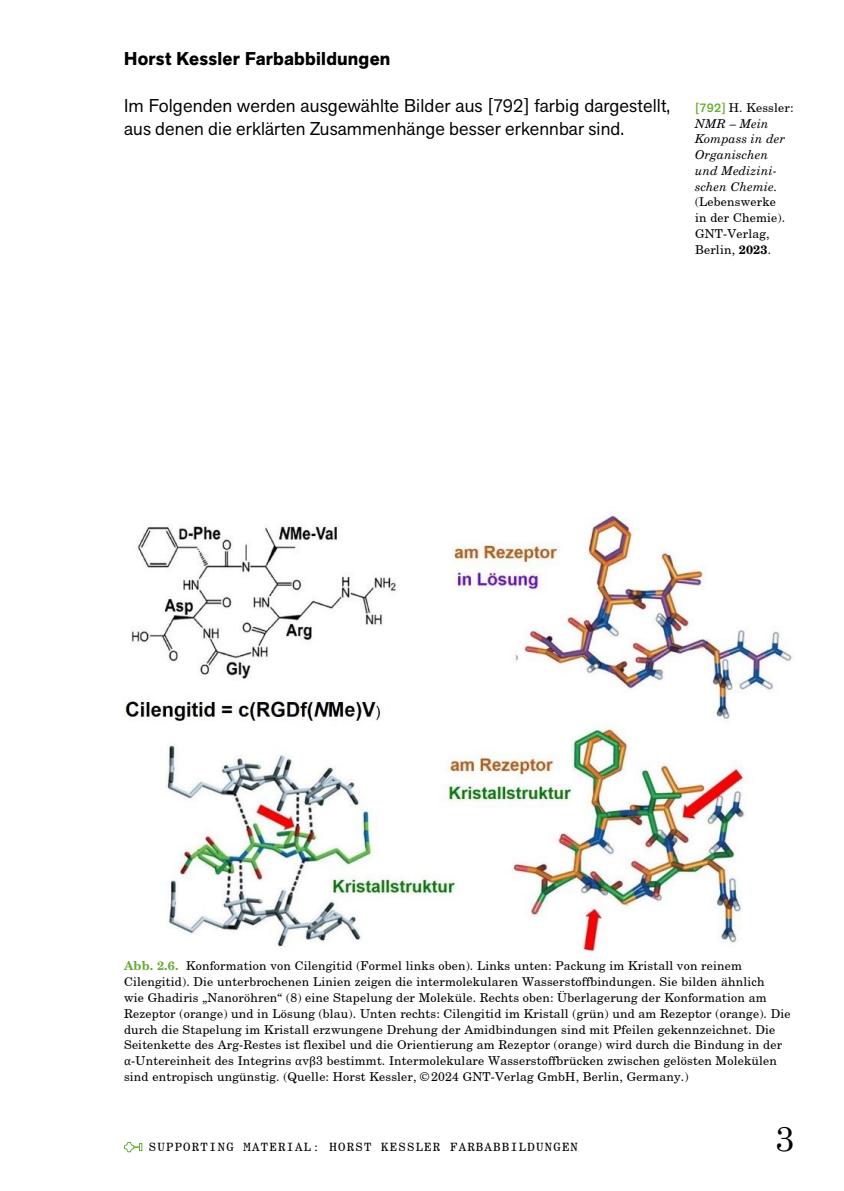
<style>
.page{position:relative;width:844px;height:1191px;background:#fff}
.page>*{position:absolute;margin:0;border:0;box-sizing:border-box;transform-origin:0 0}
.t1{font:35px "Century Schoolbook";color:#000}
.t2{font:18.38px/23.6px "Akzid Grtsk Next";letter-spacing:.005em;color:#000}
.t3{font:700 18.38px "Akzid Grtsk Next";letter-spacing:.015em;color:#000}
.t4{font:12.25px/15.8px "New Century Schoolbook";letter-spacing:.015em;color:#000}
.t5{font:italic 12.25px/15.8px "New Century Schoolbook";letter-spacing:.015em;color:#000}
.t6{font:12.25px "Century Schoolbook BT Monospace";letter-spacing:.1em;color:#000}
.s1{font-family:"Akzid Grtsk Next";font-weight:500;font-style:normal;color:#68aa38}
.s2{font-style:normal}
.s3{font-family:"New Century Schlbk";font-weight:700}
.s4{font-family:"New Century Schlbk";font-weight:700;color:#68aa38}
.s5{font-family:"Cambria Math"}
</style>
<div class="page">
<svg style="left:124px;top:1141px;width:18px;height:11px"></svg>
<img style="left:130px;top:515px;width:662px;height:438px">
<img style="left:124px;top:694px;width:265px;height:33px">
<h2 class="t3" style="left:124px;top:46px;width:268px">Horst Kessler Farbabbildungen</h2>
<h2 class="t2" style="left:124px;top:93px;width:547px">Im Folgenden werden ausgewählte Bilder aus [792] farbig dargestellt, aus denen die erklärten Zusammenhänge besser erkennbar sind.</h2>
<p class="t5" style="left:694px;top:99px;width:100px"><span class="s1">[792]</span> <span class="s2">H. Kessler:<br></span>NMR – Mein<br>Kompass in der<br>Organischen und Medizini&shy;schen Chemie.</p>
<p class="t4" style="left:694px;top:194px;width:91px">(Lebenswerke in der Chemie).<br>GNT-Verlag,<br>Berlin, <span class="s3">2023</span>.</p>
<p class="t4" style="left:124px;top:958px;width:667px"><span class="s4">Abb. 2.6.</span> Konformation von Cilengitid (Formel links oben). Links unten: Packung im Kristall von reinem Cilengitid). Die unterbrochenen Linien zeigen die intermolekularen Wasserstoffbindungen. Sie bilden ähnlich<br>wie Ghadiris „Nanoröhren“ (8) eine Stapelung der Moleküle. Rechts oben: Überlagerung der Konformation am Rezeptor (orange) und in Lösung (blau). Unten rechts: Cilengitid im Kristall (grün) und am Rezeptor (orange). Die durch die Stapelung im Kristall erzwungene Drehung der Amidbindungen sind mit Pfeilen gekennzeichnet. Die Seitenkette des Arg-Restes ist flexibel und die Orientierung am Rezeptor (orange) wird durch die Bindung in der <span class="s5">α</span>-Untereinheit des Integrins <span class="s5">α</span>v<span class="s5">β</span>3 bestimmt. Intermolekulare Wasserstoffbrücken zwischen gelösten Molekülen sind entropisch ungünstig. (Quelle: Horst Kessler, © 2024 GNT-Verlag GmbH, Berlin, Germany.)</p>
<p class="t6" style="left:149px;top:1139px;width:430px">SUPPORTING MATERIAL: HORST KESSLER FARBABBILDUNGEN</p>
<h1 class="t1" style="left:774px;top:1109px;width:21px">3</h1>
</div>
